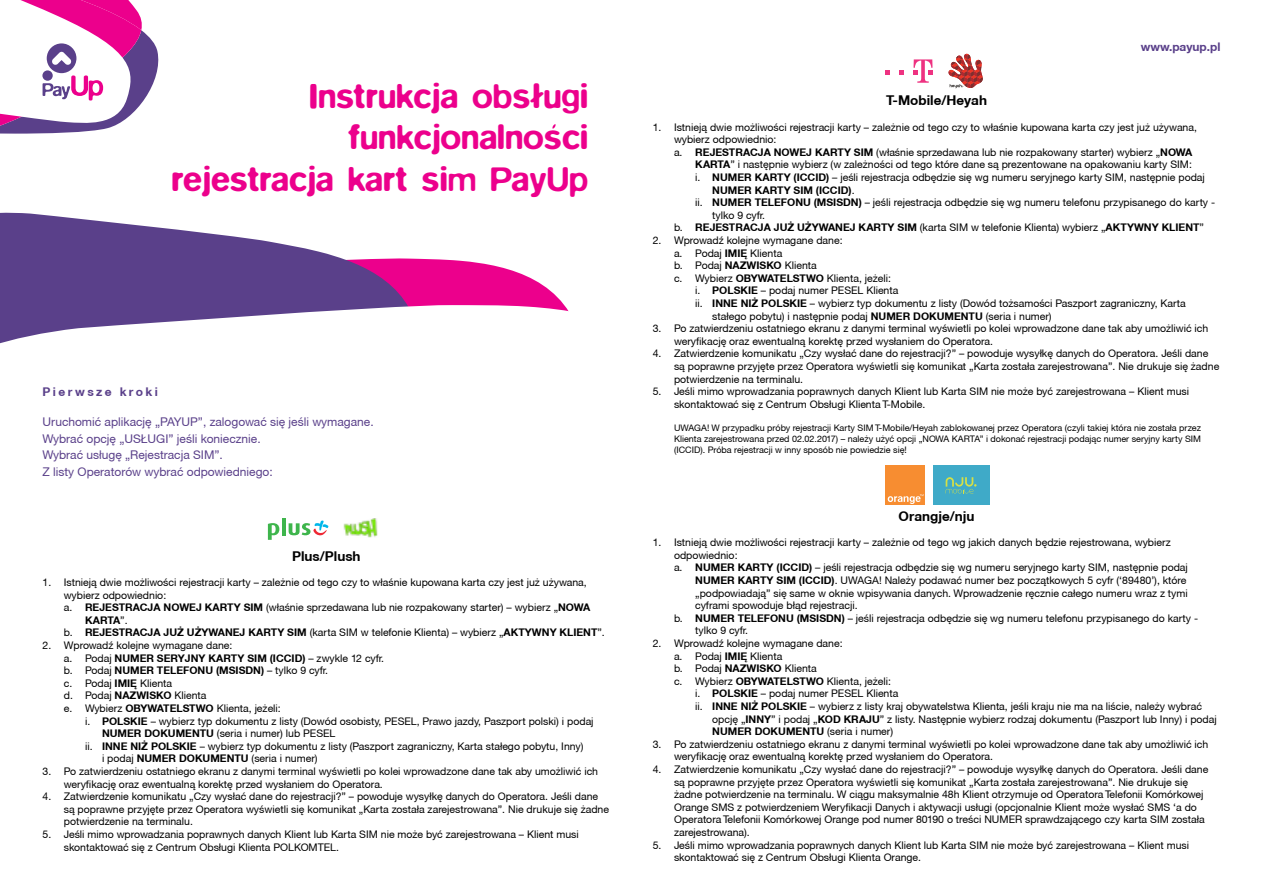
<style>
.page{position:relative;width:1263px;height:893px;background:#fff}
.page>*{position:absolute;margin:0;border:0;box-sizing:border-box;transform-origin:0 0}
.t1{font:500 34.95px "Blur";color:#ec008c}
.t2{font:700 13.5px "Helvetica Neue CE";color:#000}
.t3{font:12px "Helvetica Neue CE";color:#5a408a}
.t4{font:700 12px "Helvetica Neue CE";letter-spacing:.2em;color:#5a408a}
.t5{font:700 11.85px "Helvetica Neue CE";color:#5a408a}
.t6{font:10.5px/12.6px "Helvetica Neue CE";color:#000}
.t7{font:700 10.5px "Helvetica Neue CE";color:#000}
.t8{font:9px/10.8px "Helvetica Neue CE";color:#000;text-align:justify}
.s1{font-weight:700}
.s2{font-weight:400}
</style>
<div class="page">
<svg style="left:426px;top:259px;width:138px;height:46px;fill:#ec008c"></svg>
<svg style="left:0;top:212px;width:426px;height:93px;fill:#5a408a"></svg>
<svg style="left:0;top:305px;width:569px;height:235px"></svg>
<svg style="left:0;top:0;width:159px;height:134px"></svg>
<svg style="left:268px;top:523px;width:11px;height:17px"></svg>
<hr style="left:282px;top:518px;width:4px;height:17px;background:#3eb54c">
<svg style="left:289px;top:520px;width:39px;height:15px"></svg>
<svg style="left:885px;top:70px;width:5px;height:5px"></svg>
<svg style="left:899px;top:70px;width:5px;height:5px"></svg>
<svg style="left:913px;top:59px;width:19px;height:24px"></svg>
<svg style="left:948px;top:54px;width:35px;height:34px"></svg>
<div style="left:885px;top:466px;width:40px;height:39px;background:#f78d31"></div>
<svg style="left:888px;top:494px;width:35px;height:10px"></svg>
<div style="left:933px;top:465px;width:56px;height:40px;background:#3faac8"></div>
<svg style="left:946px;top:477px;width:30px;height:16px"></svg>
<img style="left:341px;top:518px;width:38px;height:22px">
<svg style="left:552px;top:124px;width:4px;height:5px"></svg>
<p class="t1" style="left:309px;top:76px;width:280px">Instrukcja obsługi</p>
<p class="t1" style="left:348px;top:117px;width:242px">funkcjonalnosci</p>
<p class="t1" style="left:171px;top:159px;width:418px">rejestracja kart sim PayUp</p>
<p class="t4" style="left:43px;top:384px;width:117px">Pierwsze kroki</p>
<p class="t3" style="left:43px;top:415px;width:333px">Uruchomić aplikację „PAYUP”, zalogować się jeśli wymagane.</p>
<p class="t3" style="left:43px;top:431px;width:220px">Wybrać opcję „USŁUGI” jeśli koniecznie.</p>
<p class="t3" style="left:43px;top:448px;width:182px">Wybrać usługę „Rejestracja SIM”.</p>
<p class="t3" style="left:43px;top:464px;width:232px">Z listy Operatorów wybrać odpowiedniego:</p>
<p class="t2" style="left:292px;top:548px;width:70px">Plus/Plush</p>
<p class="t6" style="left:64px;top:576px;width:524px;text-indent:-21px">1. Istnieją dwie możliwości rejestracji karty – zależnie od tego czy to właśnie kupowana karta czy jest już używana, wybierz odpowiednio:</p>
<p class="t6" style="left:85px;top:601px;width:507px;text-indent:-21px">a. <span class="s1">REJESTRACJA NOWEJ KARTY SIM</span> (właśnie sprzedawana lub nie rozpakowany starter) – wybierz „<span class="s1">NOWA<br>KARTA</span>”.</p>
<p class="t7" style="left:64px;top:626px;width:543px"><span class="s2">b.</span> REJESTRACJA JUŻ UŻYWANEJ KARTY SIM <span class="s2">(karta SIM w telefonie Klienta) – wybierz „</span>AKTYWNY KLIENT<span class="s2">”.</span></p>
<p class="t6" style="left:43px;top:639px;width:191px">2. Wprowadź kolejne wymagane dane:</p>
<p class="t7" style="left:64px;top:651px;width:322px"><span class="s2">a. Podaj</span> NUMER SERYJNY KARTY SIM (ICCID) <span class="s2">– zwykle 12 cyfr.</span></p>
<p class="t7" style="left:64px;top:664px;width:266px"><span class="s2">b. Podaj</span> NUMER TELEFONU (MSISDN) <span class="s2">– tylko 9 cyfr.</span></p>
<p class="t6" style="left:64px;top:677px;width:110px">c. Podaj <span class="s1">IMIĘ</span> Klienta</p>
<p class="t6" style="left:64px;top:689px;width:144px">d. Podaj <span class="s1">NAZWISKO</span> Klienta</p>
<p class="t6" style="left:64px;top:702px;width:219px">e. Wybierz <span class="s1">OBYWATELSTWO</span> Klienta, jeżeli:</p>
<p class="t6" style="left:102px;top:715px;width:493px;text-indent:-17px">i. <span class="s1">POLSKIE</span> – wybierz typ dokumentu z listy (Dowód osobisty, PESEL, Prawo jazdy, Paszport polski) i podaj<br><span class="s1">NUMER DOKUMENTU</span> (seria i numer) lub PESEL</p>
<p class="t6" style="left:102px;top:740px;width:483px;text-indent:-17px">ii. <span class="s1">INNE NIŻ POLSKIE</span> – wybierz typ dokumentu z listy (Paszport zagraniczny, Karta stałego pobytu, Inny) i podaj <span class="s1">NUMER DOKUMENTU</span> (seria i numer)</p>
<p class="t6" style="left:64px;top:765px;width:536px;text-indent:-21px">3. Po zatwierdzeniu ostatniego ekranu z danymi terminal wyświetli po kolei wprowadzone dane tak aby umożliwić ich weryfikację oraz ewentualną korektę przed wysłaniem do Operatora.</p>
<p class="t6" style="left:64px;top:790px;width:547px;text-indent:-21px">4. Zatwierdzenie komunikatu „Czy wysłać dane do rejestracji?” – powoduje wysyłkę danych do Operatora. Jeśli dane są poprawne przyjęte przez Operatora wyświetli się komunikat „Karta została zarejestrowana”. Nie drukuje się żadne potwierdzenie na terminalu.</p>
<p class="t6" style="left:64px;top:828px;width:517px;text-indent:-21px">5. Jeśli mimo wprowadzania poprawnych danych Klient lub Karta SIM nie może być zarejestrowana – Klient musi skontaktować się z Centrum Obsługi Klienta POLKOMTEL.</p>
<p class="t5" style="left:1141px;top:39px;width:81px">www.payup.pl</p>
<p class="t2" style="left:886px;top:92px;width:102px">T-Mobile/Heyah</p>
<p class="t6" style="left:674px;top:121px;width:524px;text-indent:-21px">1. Istnieją dwie możliwości rejestracji karty – zależnie od tego czy to właśnie kupowana karta czy jest już używana, wybierz odpowiednio:</p>
<p class="t6" style="left:674px;top:146px;width:520px;text-align:right">a. <span class="s1">REJESTRACJA NOWEJ KARTY SIM</span> (właśnie sprzedawana lub nie rozpakowany starter) wybierz „<span class="s1">NOWA<br>KARTA</span>” i następnie wybierz (w zależności od tego które dane są prezentowane na opakowaniu karty SIM:</p>
<p class="t6" style="left:712px;top:171px;width:494px;text-indent:-17px">i. <span class="s1">NUMER KARTY (ICCID)</span> – jeśli rejestracja odbędzie się wg numeru seryjnego karty SIM, następnie podaj<br><span class="s1">NUMER KARTY SIM (ICCID)</span>.</p>
<p class="t6" style="left:712px;top:196px;width:504px;text-indent:-17px">ii. <span class="s1">NUMER TELEFONU (MSISDN)</span> – jeśli rejestracja odbędzie się wg numeru telefonu przypisanego do karty - tylko 9 cyfr.</p>
<p class="t7" style="left:674px;top:221px;width:531px"><span class="s2">b.</span> REJESTRACJA JUŻ UŻYWANEJ KARTY SIM <span class="s2">(karta SIM w telefonie Klienta) wybierz „</span>AKTYWNY KLIENT<span class="s2">”</span></p>
<p class="t6" style="left:653px;top:234px;width:191px">2. Wprowadź kolejne wymagane dane:</p>
<p class="t6" style="left:674px;top:247px;width:110px">a. Podaj <span class="s1">IMIĘ</span> Klienta</p>
<p class="t6" style="left:674px;top:259px;width:144px">b. Podaj <span class="s1">NAZWISKO</span> Klienta</p>
<p class="t6" style="left:674px;top:272px;width:219px">c. Wybierz <span class="s1">OBYWATELSTWO</span> Klienta, jeżeli:</p>
<p class="t6" style="left:695px;top:284px;width:205px">i. <span class="s1">POLSKIE</span> – podaj numer PESEL Klienta</p>
<p class="t6" style="left:712px;top:297px;width:475px;text-indent:-17px">ii. <span class="s1">INNE NIŻ POLSKIE</span> – wybierz typ dokumentu z listy (Dowód tożsamości Paszport zagraniczny, Karta stałego pobytu) i następnie podaj <span class="s1">NUMER DOKUMENTU</span> (seria i numer)</p>
<p class="t6" style="left:674px;top:322px;width:536px;text-indent:-21px">3. Po zatwierdzeniu ostatniego ekranu z danymi terminal wyświetli po kolei wprowadzone dane tak aby umożliwić ich weryfikację oraz ewentualną korektę przed wysłaniem do Operatora.</p>
<p class="t6" style="left:674px;top:347px;width:547px;text-indent:-21px">4. Zatwierdzenie komunikatu „Czy wysłać dane do rejestracji?” – powoduje wysyłkę danych do Operatora. Jeśli dane są poprawne przyjęte przez Operatora wyświetli się komunikat „Karta została zarejestrowana”. Nie drukuje się żadne potwierdzenie na terminalu.</p>
<p class="t6" style="left:674px;top:385px;width:517px;text-indent:-21px">5. Jeśli mimo wprowadzania poprawnych danych Klient lub Karta SIM nie może być zarejestrowana – Klient musi skontaktować się z Centrum Obsługi Klienta T-Mobile.</p>
<p class="t8" style="left:674px;top:423px;width:529px">UWAGA! W przypadku próby rejestracji Karty SIM T-Mobile/Heyah zablokowanej przez Operatora (czyli takiej która nie została przez Klienta zarejestrowana przed 02.02.2017) – należy użyć opcji „NOWA KARTA” i dokonać rejestracji podając numer seryjny karty SIM (ICCID). Próba rejestracji w inny sposób nie powiedzie się!</p>
<p class="t2" style="left:898px;top:508px;width:78px">Orangje/nju</p>
<p class="t6" style="left:674px;top:536px;width:498px;text-indent:-21px">1. Istnieją dwie możliwości rejestracji karty – zależnie od tego wg jakich danych będzie rejestrowana, wybierz odpowiednio:</p>
<p class="t6" style="left:695px;top:561px;width:494px;text-indent:-21px">a. <span class="s1">NUMER KARTY (ICCID)</span> – jeśli rejestracja odbędzie się wg numeru seryjnego karty SIM, następnie podaj <span class="s1">NUMER KARTY SIM (ICCID)</span>. UWAGA! Należy podawać numer bez początkowych 5 cyfr (‘89480’), które „podpowiadają” się same w oknie wpisywania danych. Wprowadzenie ręcznie całego numeru wraz z tymi cyframi spowoduje błąd rejestracji.</p>
<p class="t6" style="left:695px;top:612px;width:504px;text-indent:-21px">b. <span class="s1">NUMER TELEFONU (MSISDN)</span> – jeśli rejestracja odbędzie się wg numeru telefonu przypisanego do karty - tylko 9 cyfr.</p>
<p class="t6" style="left:653px;top:637px;width:191px">2. Wprowadź kolejne wymagane dane:</p>
<p class="t6" style="left:674px;top:650px;width:110px">a. Podaj <span class="s1">IMIĘ</span> Klienta</p>
<p class="t6" style="left:674px;top:662px;width:144px">b. Podaj <span class="s1">NAZWISKO</span> Klienta</p>
<p class="t6" style="left:674px;top:675px;width:219px">c. Wybierz <span class="s1">OBYWATELSTWO</span> Klienta, jeżeli:</p>
<p class="t6" style="left:695px;top:687px;width:205px">i. <span class="s1">POLSKIE</span> – podaj numer PESEL Klienta</p>
<p class="t6" style="left:712px;top:700px;width:506px;text-indent:-17px">ii. <span class="s1">INNE NIŻ POLSKIE</span> – wybierz z listy kraj obywatelstwa Klienta, jeśli kraju nie ma na liście, należy wybrać opcję „<span class="s1">INNY</span>” i podaj „<span class="s1">KOD KRAJU</span>” z listy. Następnie wybierz rodzaj dokumentu (Paszport lub Inny) i podaj<br><span class="s1">NUMER DOKUMENTU</span> (seria i numer)</p>
<p class="t6" style="left:674px;top:738px;width:536px;text-indent:-21px">3. Po zatwierdzeniu ostatniego ekranu z danymi terminal wyświetli po kolei wprowadzone dane tak aby umożliwić ich weryfikację oraz ewentualną korektę przed wysłaniem do Operatora.</p>
<p class="t6" style="left:674px;top:763px;width:536px;text-indent:-21px">4. Zatwierdzenie komunikatu „Czy wysłać dane do rejestracji?” – powoduje wysyłkę danych do Operatora. Jeśli dane są poprawne przyjęte przez Operatora wyświetli się komunikat „Karta została zarejestrowana”. Nie drukuje się żadne potwierdzenie na terminalu. W ciągu maksymalnie 48h Klient otrzymuje od Operatora Telefonii Komórkowej Orange SMS z potwierdzeniem Weryfikacji Danych i aktywacji usługi (opcjonalnie Klient może wysłać SMS ‘a do Operatora Telefonii Komórkowej Orange pod numer 80190 o treści NUMER sprawdzającego czy karta SIM została zarejestrowana).</p>
<p class="t6" style="left:674px;top:839px;width:517px;text-indent:-21px">5. Jeśli mimo wprowadzania poprawnych danych Klient lub Karta SIM nie może być zarejestrowana – Klient musi skontaktować się z Centrum Obsługi Klienta Orange.</p>
</div>
